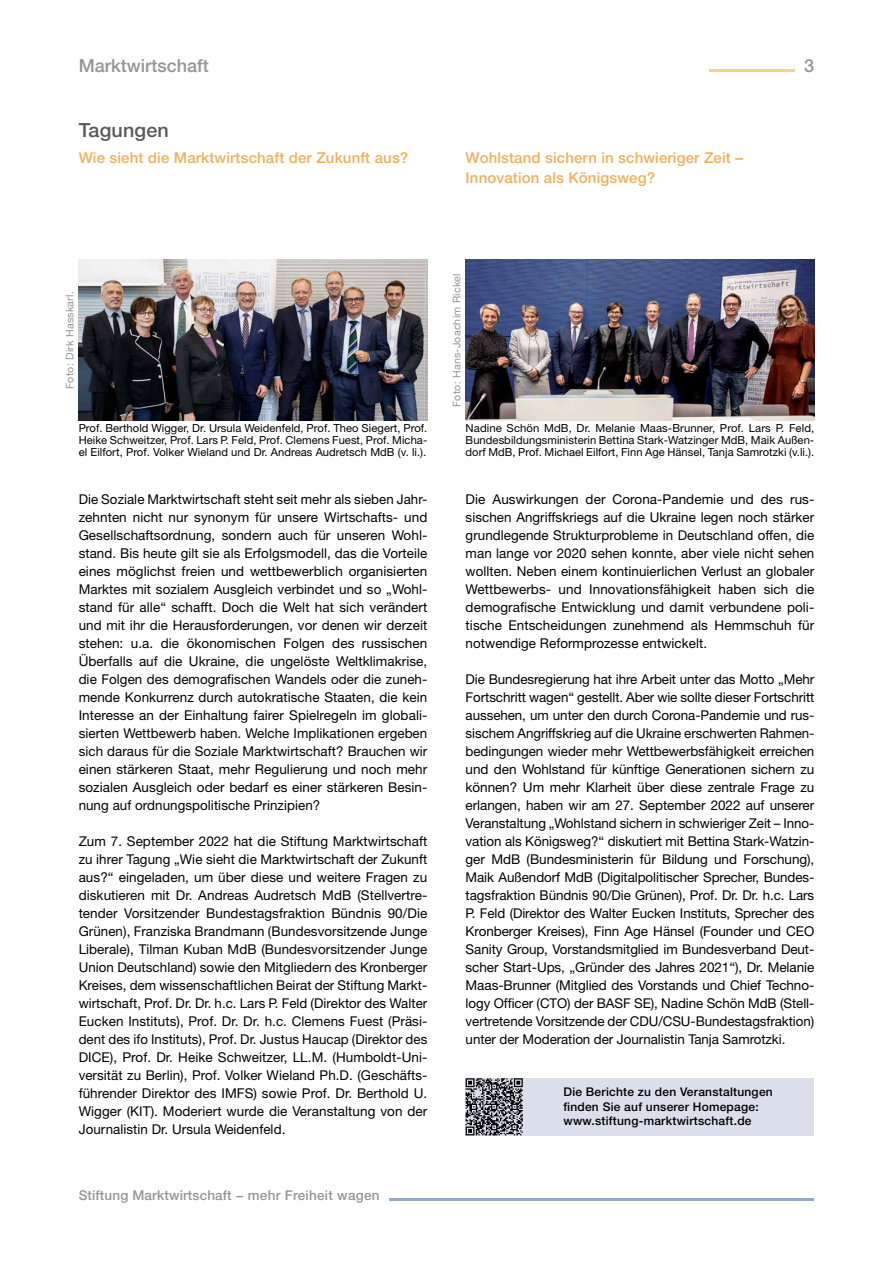
<style>
.page{position:relative;width:893px;height:1263px;background:#fff}
.page>*{position:absolute;margin:0;border:0;box-sizing:border-box;transform-origin:0 0}
.t1{font:500 19.5px "Helvetica Neue LT Pro";letter-spacing:.01em;color:#58595b}
.t2{font:500 18px "Helvetica Neue LT Pro";color:#939598}
.t3{font:500 15px/20px "Helvetica Neue LT Pro";letter-spacing:.01em;color:#efb05e}
.t4{font:13.5px/18px "Helvetica Neue LT Pro";letter-spacing:.005em;color:#000;text-align:justify}
.t5{font:500 13.5px "Helvetica Neue LT Pro";letter-spacing:.01em;color:#939598}
.t6{font:500 12px/14.4px "Helvetica Neue LT Pro";letter-spacing:.02em;color:#000}
.t7{font:11.1px/12px "Helvetica Neue LT Pro";letter-spacing:.005em;color:#000;text-align:justify}
.t8{font:10.5px "Helvetica Neue LT Pro";letter-spacing:.02em;color:#939598}
</style>
<div class="page">
<hr style="left:710px;top:70px;width:85px;height:2px;background:#ffcf82">
<hr style="left:389px;top:1198px;width:425px;height:3px;background:#95a9ca">
<img style="left:79px;top:259px;width:348px;height:162px">
<div style="left:466px;top:1078px;width:348px;height:57px;background:#dbdfeb"></div>
<svg style="left:466px;top:1078px;width:57px;height:57px"></svg>
<img style="left:466px;top:259px;width:348px;height:162px">
<h2 class="t2" style="left:79px;top:55px;width:132px">Marktwirtschaft</h2>
<h2 class="t2" style="left:804px;top:55px;width:12px">3</h2>
<h1 class="t1" style="left:79px;top:118px;width:92px">Tagungen</h1>
<p class="t3" style="left:79px;top:147px;width:331px">Wie sieht die Marktwirtschaft der Zukunft aus?</p>
<p class="t3" style="left:466px;top:147px;width:279px">Wohlstand sichern in schwieriger Zeit –<br>Innovation als Königsweg?</p>
<p class="t8" style="left:63px;top:389px;width:99px;rotate:-90deg">Foto: Dirk Hasskarl.</p>
<p class="t7" style="left:79px;top:422px;width:350px">Prof. Berthold Wigger, Dr. Ursula Weidenfeld, Prof. Theo Siegert, Prof.<br>Heike Schweitzer, Prof. Lars P. Feld, Prof. Clemens Fuest, Prof. Micha&shy;el Eilfort, Prof. Volker Wieland und Dr. Andreas Audretsch MdB (v. li.).</p>
<p class="t4" style="left:79px;top:490px;width:350px">Die Soziale Marktwirtschaft steht seit mehr als sieben Jahr&shy;zehnten nicht nur synonym für unsere Wirtschafts- und Gesellschaftsordnung, sondern auch für unseren Wohl&shy;stand. Bis heute gilt sie als Erfolgsmodell, das die Vorteile eines möglichst freien und wettbewerblich organisierten Marktes mit sozialem Ausgleich verbindet und so „Wohl&shy;stand für alle“ schafft. Doch die Welt hat sich verändert und mit ihr die Herausforderungen, vor denen wir derzeit stehen: u.a. die ökonomischen Folgen des russischen Überfalls auf die Ukraine, die ungelöste Weltklimakrise, die Folgen des demografischen Wandels oder die zuneh&shy;mende Konkurrenz durch autokratische Staaten, die kein Interesse an der Einhaltung fairer Spielregeln im globali&shy;sierten Wettbewerb haben. Welche Implikationen ergeben sich daraus für die Soziale Marktwirtschaft? Brauchen wir einen stärkeren Staat, mehr Regulierung und noch mehr sozialen Ausgleich oder bedarf es einer stärkeren Besin&shy;nung auf ordnungspolitische Prinzipien?</p>
<p class="t4" style="left:79px;top:832px;width:350px">Zum 7. September 2022 hat die Stiftung Marktwirtschaft zu ihrer Tagung „Wie sieht die Marktwirtschaft der Zukunft aus?“ eingeladen, um über diese und weitere Fragen zu diskutieren mit Dr. Andreas Audretsch MdB (Stellvertre&shy;tender Vorsitzender Bundestagsfraktion Bündnis 90/Die Grünen), Franziska Brandmann (Bundesvorsitzende Junge Liberale), Tilman Kuban MdB (Bundesvorsitzender Junge Union Deutschland) sowie den Mitgliedern des Kronberger Kreises, dem wissenschaftlichen Beirat der Stiftung Markt&shy;wirtschaft, Prof. Dr. Dr. h.c. Lars P. Feld (Direktor des Walter Eucken Instituts), Prof. Dr. Dr. h.c. Clemens Fuest (Präsi&shy;dent des ifo Instituts), Prof. Dr. Justus Haucap (Direktor des DICE), Prof. Dr. Heike Schweitzer, LL.M. (Humboldt-Uni&shy;versität zu Berlin), Prof. Volker Wieland Ph.D. (Geschäfts&shy;führender Direktor des IMFS) sowie Prof. Dr. Berthold U.<br>Wigger (KIT). Moderiert wurde die Veranstaltung von der Journalistin Dr. Ursula Weidenfeld.</p>
<p class="t5" style="left:79px;top:1187px;width:302px">Stiftung Marktwirtschaft − mehr Freiheit wagen</p>
<p class="t8" style="left:450px;top:407px;width:135px;rotate:-90deg">Foto: Hans-Joachim Rickel</p>
<p class="t7" style="left:466px;top:422px;width:350px">Nadine Schön MdB, Dr. Melanie Maas-Brunner, Prof. Lars P. Feld, Bundesbildungsministerin Bettina Stark-Watzinger MdB, Maik Außen&shy;dorf MdB, Prof. Michael Eilfort, Finn Age Hänsel, Tanja Samrotzki (v.li.).</p>
<p class="t4" style="left:466px;top:490px;width:350px">Die Auswirkungen der Corona-Pandemie und des rus&shy;sischen Angriffskriegs auf die Ukraine legen noch stärker grundlegende Strukturprobleme in Deutschland offen, die man lange vor 2020 sehen konnte, aber viele nicht sehen wollten. Neben einem kontinuierlichen Verlust an globaler Wettbewerbs- und Innovationsfähigkeit haben sich die demografische Entwicklung und damit verbundene poli&shy;tische Entscheidungen zunehmend als Hemmschuh für notwendige Reformprozesse entwickelt.</p>
<p class="t4" style="left:466px;top:670px;width:350px">Die Bundesregierung hat ihre Arbeit unter das Motto „Mehr Fortschritt wagen“ gestellt. Aber wie sollte dieser Fortschritt aussehen, um unter den durch Corona-Pandemie und rus&shy;sischem Angriffskrieg auf die Ukraine erschwerten Rahmen&shy;bedingungen wieder mehr Wettbewerbsfähigkeit erreichen und den Wohlstand für künftige Generationen sichern zu können? Um mehr Klarheit über diese zentrale Frage zu erlangen, haben wir am 27. September 2022 auf unserer Veranstaltung „Wohlstand sichern in schwieriger Zeit – Inno&shy;vation als Königsweg?“ diskutiert mit Bettina Stark-Watzin&shy;ger MdB (Bundesministerin für Bildung und Forschung), Maik Außendorf MdB (Digitalpolitischer Sprecher, Bundes&shy;tagsfraktion Bündnis 90/Die Grünen), Prof. Dr. Dr. h.c. Lars P. Feld (Direktor des Walter Eucken Instituts, Sprecher des Kronberger Kreises), Finn Age Hänsel (Founder und CEO Sanity Group, Vorstandsmitglied im Bundesverband Deut&shy;scher Start-Ups, „Gründer des Jahres 2021“), Dr. Melanie Maas-Brunner (Mitglied des Vorstands und Chief Techno&shy;logy Officer (CTO) der BASF SE), Nadine Schön MdB (Stell&shy;vertretende Vorsitzende der CDU/CSU-Bundestagsfraktion) unter der Moderation der Journalistin Tanja Samrotzki.</p>
<p class="t6" style="left:563px;top:1085px;width:211px">Die Berichte zu den Veranstaltungen finden Sie auf unserer Homepage: www.stiftung-marktwirtschaft.de</p>
</div>
